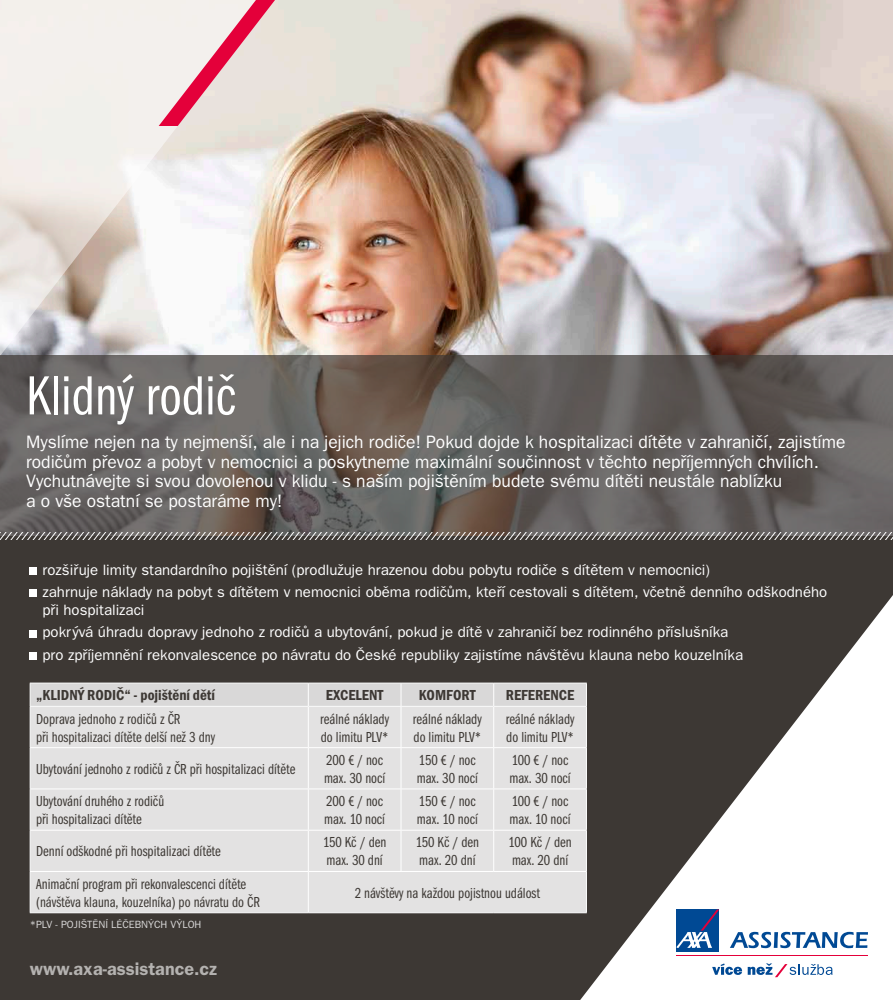
<style>
.page{position:relative;width:893px;height:1000px;background:#fff}
.page>*{position:absolute;margin:0;border:0;box-sizing:border-box;transform-origin:0 0}
.t1{font:extra-condensed 57px "Franklin Gothic Itc TCE";color:#fff}
.t2{font:18px/19.5px "Franklin Gothic CE";color:#fff}
.t3{font:600 18px "Franklin Gothic CE";color:#b4b2b0}
.t4{font:extra-condensed 15px/18px "Franklin Gothic Itc TCE";color:#3d3834}
.t5{font:15px/22.2px "Franklin Gothic CE";color:#fff}
.t6{font:600 condensed 15px "Franklin Gothic Itc TCE";color:#3d3834}
.t7{font:10.5px "Franklin Gothic CE";color:#d9d8d8}
.s1{font-family:"Myriad Pro";font-stretch:condensed}
</style>
<div class="page">
<img style="left:285px;top:0;width:608px;height:355px">
<svg style="left:0;top:0;width:285px;height:355px"></svg>
<div style="left:0;top:536px;width:893px;height:463px;background:#3d3834"></div>
<svg style="left:0;top:355px;width:893px;height:185px;background:#65605d"></svg>
<svg style="left:0;top:532px;width:893px;height:7px"></svg>
<svg style="left:159px;top:0;width:126px;height:126px;background:#ecc5c9"></svg>
<svg style="left:580px;top:595px;width:313px;height:404px"></svg>
<svg style="left:712px;top:963px;width:30px;height:11px"></svg>
<svg style="left:748px;top:963px;width:84px;height:13px"></svg>
<svg style="left:677px;top:947px;width:42px;height:4px"></svg>
<svg style="left:677px;top:909px;width:42px;height:38px;background:#2f63a1"></svg>
<hr style="left:677px;top:955px;width:191px;height:1px;background:#e4003a">
<svg style="left:730px;top:931px;width:138px;height:16px;background:#95b3d2"></svg>
<div style="left:30px;top:567px;width:7px;height:7px;background:#fff"></div>
<div style="left:30px;top:589px;width:7px;height:8px;background:#fff"></div>
<div style="left:30px;top:629px;width:7px;height:8px;background:#fff"></div>
<div style="left:30px;top:652px;width:7px;height:7px;background:#fff"></div>
<div style="left:31px;top:706px;width:555px;height:206px;background:#e3e2e2"></div>
<hr style="left:30px;top:682px;width:278px;height:1px;background:#fff">
<hr style="left:308px;top:682px;width:93px;height:1px;background:#fff">
<hr style="left:401px;top:682px;width:93px;height:1px;background:#fff">
<hr style="left:494px;top:682px;width:93px;height:1px;background:#fff">
<div style="left:30px;top:683px;width:557px;height:22px;background:#d9d8d8"></div>
<hr style="left:30px;top:705px;width:278px;height:1px;background:#fff">
<hr style="left:30px;top:706px;width:1px;height:41px;background:#fff">
<hr style="left:308px;top:705px;width:93px;height:1px;background:#fff">
<hr style="left:308px;top:706px;width:1px;height:41px;background:#fff">
<hr style="left:401px;top:705px;width:93px;height:1px;background:#fff">
<hr style="left:401px;top:706px;width:1px;height:41px;background:#fff">
<hr style="left:494px;top:705px;width:93px;height:1px;background:#fff">
<hr style="left:493px;top:706px;width:1px;height:41px;background:#fff">
<hr style="left:586px;top:706px;width:1px;height:41px;background:#fff">
<hr style="left:30px;top:747px;width:278px;height:1px;background:#fff">
<hr style="left:30px;top:747px;width:1px;height:41px;background:#fff">
<hr style="left:308px;top:747px;width:93px;height:1px;background:#fff">
<hr style="left:308px;top:747px;width:1px;height:41px;background:#fff">
<hr style="left:401px;top:747px;width:93px;height:1px;background:#fff">
<hr style="left:401px;top:747px;width:1px;height:41px;background:#fff">
<hr style="left:494px;top:747px;width:93px;height:1px;background:#fff">
<hr style="left:493px;top:747px;width:1px;height:41px;background:#fff">
<hr style="left:586px;top:747px;width:1px;height:41px;background:#fff">
<hr style="left:30px;top:788px;width:278px;height:1px;background:#fff">
<hr style="left:30px;top:789px;width:1px;height:40px;background:#fff">
<hr style="left:308px;top:788px;width:93px;height:1px;background:#fff">
<hr style="left:308px;top:789px;width:1px;height:40px;background:#fff">
<hr style="left:401px;top:788px;width:93px;height:1px;background:#fff">
<hr style="left:401px;top:789px;width:1px;height:40px;background:#fff">
<hr style="left:494px;top:788px;width:93px;height:1px;background:#fff">
<hr style="left:493px;top:789px;width:1px;height:40px;background:#fff">
<hr style="left:586px;top:789px;width:1px;height:40px;background:#fff">
<hr style="left:30px;top:829px;width:278px;height:1px;background:#fff">
<hr style="left:30px;top:830px;width:1px;height:40px;background:#fff">
<hr style="left:308px;top:829px;width:93px;height:1px;background:#fff">
<hr style="left:308px;top:830px;width:1px;height:40px;background:#fff">
<hr style="left:401px;top:829px;width:93px;height:1px;background:#fff">
<hr style="left:401px;top:830px;width:1px;height:40px;background:#fff">
<hr style="left:494px;top:829px;width:93px;height:1px;background:#fff">
<hr style="left:493px;top:830px;width:1px;height:40px;background:#fff">
<hr style="left:586px;top:830px;width:1px;height:40px;background:#fff">
<hr style="left:30px;top:870px;width:278px;height:1px;background:#fff">
<hr style="left:30px;top:871px;width:1px;height:41px;background:#fff">
<hr style="left:308px;top:870px;width:93px;height:1px;background:#fff">
<hr style="left:308px;top:871px;width:1px;height:41px;background:#fff">
<hr style="left:401px;top:870px;width:93px;height:1px;background:#fff">
<hr style="left:494px;top:870px;width:93px;height:1px;background:#fff">
<hr style="left:586px;top:871px;width:1px;height:41px;background:#fff">
<hr style="left:30px;top:912px;width:278px;height:1px;background:#fff">
<hr style="left:308px;top:912px;width:93px;height:1px;background:#fff">
<hr style="left:401px;top:912px;width:93px;height:1px;background:#fff">
<hr style="left:494px;top:912px;width:93px;height:1px;background:#fff">
<h1 class="t1" style="left:26px;top:364px;width:212px">Klidný rodič</h1>
<p class="t2" style="left:26px;top:432px;width:821px">Myslíme nejen na ty nejmenší, ale i na jejich rodiče! Pokud dojde k hospitalizaci dítěte v zahraničí, zajistíme rodičům převoz a pobyt v nemocnici a poskytneme maximální součinnost v těchto nepříjemných chvílích.<br>Vychutnávejte si svou dovolenou v klidu - s naším pojištěním budete svému dítěti neustále nablízku<br>a o vše ostatní se postaráme my!</p>
<p class="t5" style="left:43px;top:558px;width:786px">rozšiřuje limity standardního pojištění (prodlužuje hrazenou dobu pobytu rodiče s dítětem v nemocnici)<br>zahrnuje náklady na pobyt s dítětem v nemocnici oběma rodičům, kteří cestovali s dítětem, včetně denního odškodného</p>
<p class="t5" style="left:43px;top:598px;width:702px">při hospitalizaci<br>pokrývá úhradu dopravy jednoho z rodičů a ubytování, pokud je dítě v zahraničí bez rodinného příslušníka pro zpříjemnění rekonvalescence po návratu do České republiky zajistíme návštěvu klauna nebo kouzelníka</p>
<p class="t6" style="left:36px;top:686px;width:181px">„KLIDNÝ RODIČ“ - pojištění dětí</p>
<p class="t6" style="left:326px;top:686px;width:59px">EXCELENT</p>
<p class="t6" style="left:419px;top:686px;width:58px">KOMFORT</p>
<p class="t6" style="left:506px;top:686px;width:70px">REFERENCE</p>
<p class="t4" style="left:36px;top:709px;width:180px">Doprava jednoho z rodičů z ČR<br>při hospitalizaci dítěte delší než 3 dny</p>
<p class="t4" style="left:320px;top:709px;width:70px">reálné náklady do limitu PLV*</p>
<p class="t4" style="left:413px;top:709px;width:70px">reálné náklady do limitu PLV*</p>
<p class="t4" style="left:506px;top:709px;width:70px">reálné náklady do limitu PLV*</p>
<p class="t4" style="left:36px;top:760px;width:261px">Ubytování jednoho z rodičů z ČR při hospitalizaci dítěte</p>
<p class="t4" style="left:324px;top:751px;width:63px">200 <span class="s1">€</span> / noc max. 30 nocí</p>
<p class="t4" style="left:417px;top:751px;width:63px">150 <span class="s1">€</span> / noc max. 30 nocí</p>
<p class="t4" style="left:509px;top:751px;width:63px">100 <span class="s1">€</span> / noc max. 30 nocí</p>
<p class="t4" style="left:36px;top:792px;width:130px">Ubytování druhého z rodičů při hospitalizaci dítěte</p>
<p class="t4" style="left:324px;top:792px;width:62px">200 <span class="s1">€</span> / noc max. 10 nocí</p>
<p class="t4" style="left:417px;top:792px;width:62px">150 <span class="s1">€</span> / noc max. 10 nocí</p>
<p class="t4" style="left:510px;top:792px;width:62px">100 <span class="s1">€</span> / noc max. 10 nocí</p>
<p class="t4" style="left:36px;top:842px;width:186px">Denní odškodné při hospitalizaci dítěte</p>
<p class="t4" style="left:323px;top:833px;width:65px">150 Kč / den max. 30 dní</p>
<p class="t4" style="left:416px;top:833px;width:65px">150 Kč / den max. 20 dní</p>
<p class="t4" style="left:508px;top:833px;width:65px">100 Kč / den max. 20 dní</p>
<p class="t4" style="left:36px;top:874px;width:225px">Animační program při rekonvalescenci dítěte (návštěva klauna, kouzelníka) po návratu do ČR</p>
<p class="t4" style="left:355px;top:883px;width:187px">2 návštěvy na každou pojistnou událost</p>
<p class="t7" style="left:30px;top:918px;width:173px">*PLV - POJIŠTĚNÍ LÉČEBNÝCH VÝLOH</p>
<p class="t3" style="left:30px;top:958px;width:189px">www.axa-assistance.cz</p>
</div>
